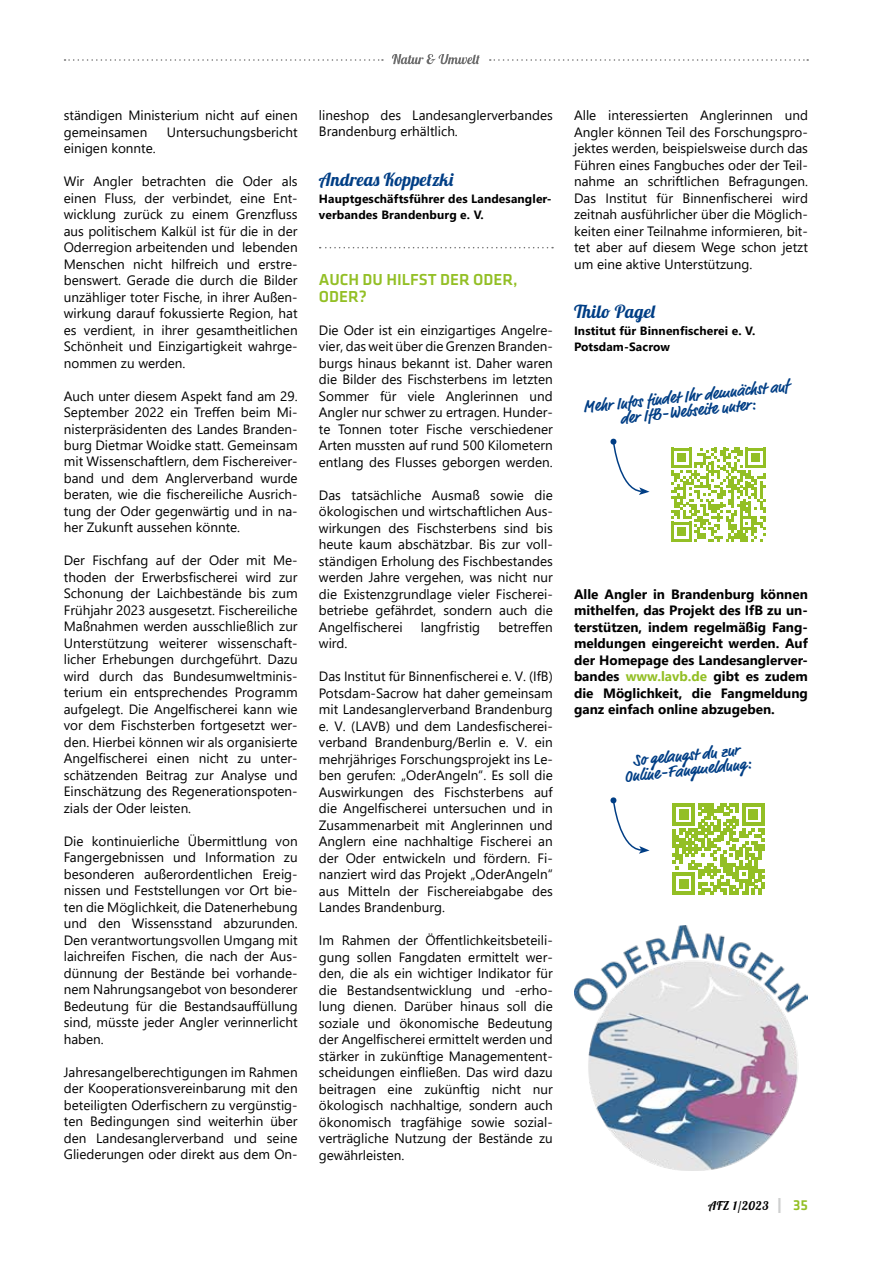
<style>
.page{position:relative;width:893px;height:1263px;background:#fff}
.page>*{position:absolute;margin:0;border:0;box-sizing:border-box;transform-origin:0 0}
.t1{font:18px "Lobster 1.4";letter-spacing:.01em;color:#003e85}
.t2{font:18px "Lobster 1.4";letter-spacing:.05em;color:#003e85}
.t3{font:700 16.5px/15px "Market Pro";color:#003e85;text-align:center}
.t4{font:500 16.5px/16.5px "Klavika";color:#93bf25}
.t5{font:13.5px/16.5px "Segoe UI";color:#000;text-align:justify}
.t6{font:700 13.5px/16.5px "Segoe UI";color:#000;text-align:justify}
.t7{font:700 12px/16.5px "Segoe UI";letter-spacing:.01em;color:#000}
.t8{font:12px "Lobster 1.4";letter-spacing:.05em;color:#000}
.s1{color:#93bf25}
.s2{font-family:"Klavika";font-weight:500;font-size:22.5px;color:#cfd0d0}
.s3{font-family:"Klavika";font-weight:500;font-size:15px;color:#93bf25}
</style>
<div class="page">
<svg style="left:65px;top:59px;width:318px;height:2px"></svg>
<svg style="left:490px;top:59px;width:318px;height:2px"></svg>
<svg style="left:392px;top:54px;width:88px;height:10px"></svg>
<img style="left:574px;top:925px;width:234px;height:245px">
<svg style="left:610px;top:438px;width:40px;height:57px"></svg>
<svg style="left:610px;top:797px;width:40px;height:57px"></svg>
<svg style="left:671px;top:448px;width:94px;height:94px"></svg>
<svg style="left:673px;top:803px;width:91px;height:92px"></svg>
<svg style="left:320px;top:247px;width:233px;height:1px"></svg>
<p class="t5" style="left:64px;top:106px;width:235px">ständigen Ministerium nicht auf einen gemeinsamen</p>
<p class="t5" style="left:167px;top:122px;width:132px">Untersuchungsbericht</p>
<p class="t5" style="left:64px;top:139px;width:94px">einigen konnte.</p>
<p class="t5" style="left:64px;top:172px;width:235px">Wir Angler betrachten die Oder als einen Fluss, der verbindet, eine Ent&shy;wicklung zurück zu einem Grenzfluss aus politischem Kalkül ist für die in der Oderregion arbeitenden und lebenden Menschen nicht hilfreich und erstre&shy;benswert. Gerade die durch die Bilder unzähliger toter Fische, in ihrer Außen&shy;wirkung darauf fokussierte Region, hat es verdient, in ihrer gesamtheitlichen Schönheit und Einzigartigkeit wahrge&shy;nommen zu werden.</p>
<p class="t5" style="left:64px;top:386px;width:235px">Auch unter diesem Aspekt fand am 29.<br>September 2022 ein Treffen beim Mi&shy;nisterpräsidenten des Landes Branden&shy;burg Dietmar Woidke statt. Gemeinsam mit Wissenschaftlern, dem Fischereiver&shy;band und dem Anglerverband wurde beraten, wie die fischereiliche Ausrich&shy;tung der Oder gegenwärtig und in na&shy;her Zukunft aussehen könnte.</p>
<p class="t5" style="left:64px;top:551px;width:235px">Der Fischfang auf der Oder mit Me&shy;thoden der Erwerbsfischerei wird zur Schonung der Laichbestände bis zum Frühjahr 2023 ausgesetzt. Fischereiliche Maßnahmen werden ausschließlich zur Unterstützung weiterer wissenschaft&shy;licher Erhebungen durchgeführt. Dazu wird durch das Bundesumweltminis&shy;terium ein entsprechendes Programm aufgelegt. Die Angelfischerei kann wie vor dem Fischsterben fortgesetzt wer&shy;den. Hierbei können wir als organisierte Angelfischerei einen nicht zu unter&shy;schätzenden Beitrag zur Analyse und Einschätzung des Regenerationspoten&shy;zials der Oder leisten.</p>
<p class="t5" style="left:64px;top:832px;width:235px">Die kontinuierliche Übermittlung von Fangergebnissen und Information zu besonderen außerordentlichen Ereig&shy;nissen und Feststellungen vor Ort bie&shy;ten die Möglichkeit, die Datenerhebung und den Wissensstand abzurunden.<br>Den verantwortungsvollen Umgang mit laichreifen Fischen, die nach der Aus&shy;dünnung der Bestände bei vorhande&shy;nem Nahrungsangebot von besonderer Bedeutung für die Bestandsauffüllung sind, müsste jeder Angler verinnerlicht haben.</p>
<p class="t5" style="left:64px;top:1063px;width:235px">Jahresangelberechtigungen im Rahmen der Kooperationsvereinbarung mit den beteiligten Oderfischern zu vergünstig&shy;ten Bedingungen sind weiterhin über den Landesanglerverband und seine Gliederungen oder direkt aus dem On-</p>
<p class="t5" style="left:319px;top:106px;width:235px">lineshop des Landesanglerverbandes<br>Brandenburg erhältlich.</p>
<h1 class="t1" style="left:319px;top:168px;width:136px">Andreas Koppetzki</h1>
<p class="t7" style="left:319px;top:189px;width:234px">Hauptgeschäftsführer des Landesangler&shy;verbandes Brandenburg e. V.</p>
<p class="t4" style="left:319px;top:272px;width:200px">AUCH DU HILFST DER ODER,<br>ODER?</p>
<p class="t5" style="left:319px;top:320px;width:235px">Die Oder ist ein einzigartiges Angelre&shy;vier, das weit über die Grenzen Branden&shy;burgs hinaus bekannt ist. Daher waren die Bilder des Fischsterbens im letzten Sommer für viele Anglerinnen und Angler nur schwer zu ertragen. Hunder&shy;te Tonnen toter Fische verschiedener Arten mussten auf rund 500 Kilometern entlang des Flusses geborgen werden.</p>
<p class="t5" style="left:319px;top:485px;width:235px">Das tatsächliche Ausmaß sowie die ökologischen und wirtschaftlichen Aus&shy;wirkungen des Fischsterbens sind bis heute kaum abschätzbar. Bis zur voll&shy;ständigen Erholung des Fischbestandes werden Jahre vergehen, was nicht nur die Existenzgrundlage vieler Fischerei&shy;betriebe gefährdet, sondern auch die Angelfischerei</p>
<p class="t5" style="left:421px;top:617px;width:61px">langfristig</p>
<p class="t5" style="left:498px;top:617px;width:56px">betreffen</p>
<p class="t5" style="left:319px;top:634px;width:30px">wird.</p>
<p class="t5" style="left:319px;top:667px;width:235px">Das Institut für Binnenfischerei e. V. (IfB)<br>Potsdam-Sacrow hat daher gemeinsam mit Landesanglerverband Brandenburg e. V. (LAVB) und dem Landesfischerei&shy;verband Brandenburg/Berlin e. V. ein mehrjähriges Forschungsprojekt ins Le&shy;ben gerufen: „OderAngeln“. Es soll die Auswirkungen des Fischsterbens auf die Angelfischerei untersuchen und in Zusammenarbeit mit Anglerinnen und Anglern eine nachhaltige Fischerei an der Oder entwickeln und fördern. Fi&shy;nanziert wird das Projekt „OderAngeln“ aus Mitteln der Fischereiabgabe des Landes Brandenburg.</p>
<p class="t5" style="left:319px;top:931px;width:235px">Im Rahmen der Öffentlichkeitsbeteili&shy;gung sollen Fangdaten ermittelt wer&shy;den, die als ein wichtiger Indikator für die Bestandsentwicklung und -erho&shy;lung dienen. Darüber hinaus soll die soziale und ökonomische Bedeutung der Angelfischerei ermittelt werden und stärker in zukünftige Managementent&shy;scheidungen einfließen. Das wird dazu beitragen eine zukünftig nicht nur ökologisch nachhaltige, sondern auch ökonomisch tragfähige sowie sozial&shy;verträgliche Nutzung der Bestände zu gewährleisten.</p>
<p class="t5" style="left:574px;top:106px;width:235px">Alle interessierten Anglerinnen und Angler können Teil des Forschungspro&shy;jektes werden, beispielsweise durch das Führen eines Fangbuches oder der Teil&shy;nahme an schriftlichen Befragungen.<br>Das Institut für Binnenfischerei wird zeitnah ausführlicher über die Möglich&shy;keiten einer Teilnahme informieren, bit&shy;tet aber auf diesem Wege schon jetzt um eine aktive Unterstützung.</p>
<h1 class="t2" style="left:574px;top:300px;width:82px">Thilo Pagel</h1>
<p class="t7" style="left:574px;top:321px;width:183px">Institut für Binnenfischerei e. V.<br>Potsdam-Sacrow</p>
<p class="t3" style="left:583px;top:400px;width:208px;rotate:-6deg">Mehr Infos fi ndet Ihr demnächst auf der IfB-Webseite unter:</p>
<p class="t6" style="left:574px;top:584px;width:235px">Alle Angler in Brandenburg können mithelfen, das Projekt des IfB zu un&shy;terstützen, indem regelmäßig Fang&shy;meldungen eingereicht werden. Auf der Homepage des Landesanglerver&shy;bandes <span class="s1">www.lavb.de</span> gibt es zudem die Möglichkeit, die Fangmeldung ganz einfach online abzugeben.</p>
<p class="t3" style="left:622px;top:755px;width:129px;rotate:-6deg">So gelangst du zur<br>Online-Fangmeldung:</p>
<p class="t8" style="left:708px;top:1198px;width:101px">AFZ 1/2023 <span class="s2">I</span> <span class="s3">35</span></p>
</div>
